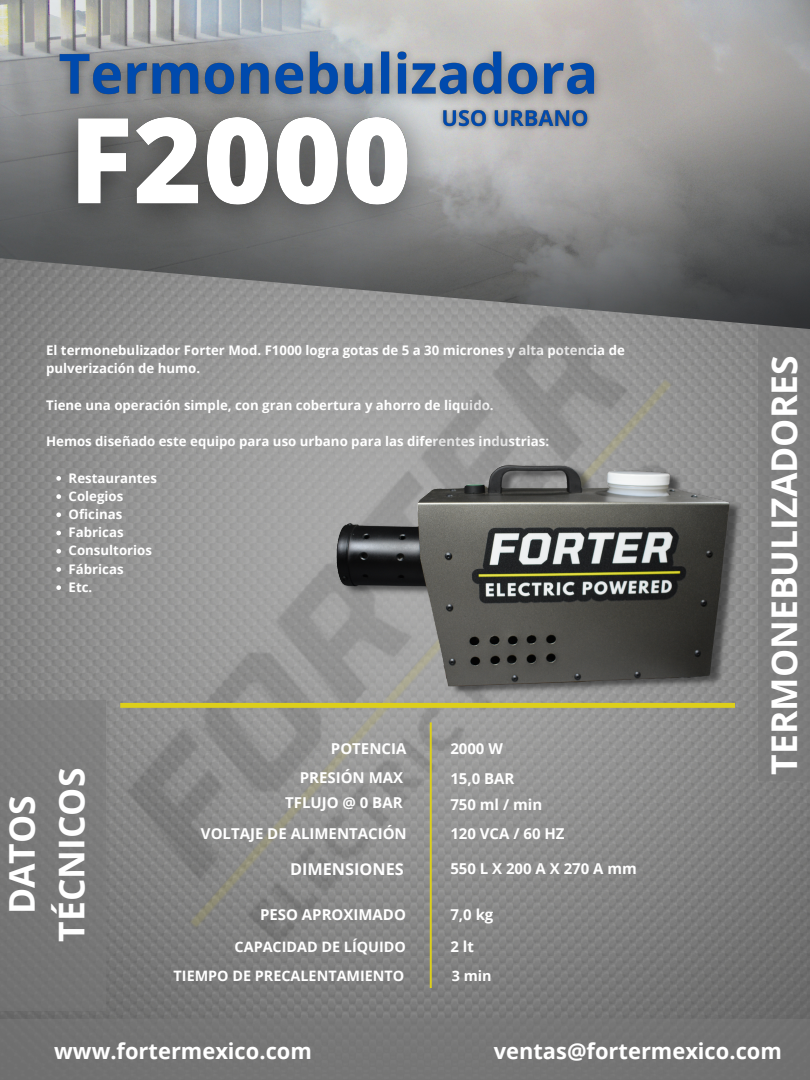
<style>
.page{position:relative;width:810px;height:1080px;background:#fff}
.page>*{position:absolute;margin:0;border:0;box-sizing:border-box;transform-origin:0 0}
.t1{font:700 35.5px/49.6px "Open Sans";color:#fff;text-align:center}
.t2{font:700 21.88px "Open Sans";color:#fff}
.t3{font:700 16.31px "Open Sans";color:#fff}
.t4{font:700 15px/28.9px "Open Sans";color:#fff}
.t5{font:700 14.38px "Open Sans";color:#fff}
.t6{font:700 13.25px/18.2px "Open Sans";color:#fff}
</style>
<div class="page">
<img style="left:0;top:329px;width:810px;height:690px">
<div style="left:758px;top:322px;width:52px;height:458px;background:#797979"></div>
<img style="left:0;top:0;width:810px;height:329px">
<img style="left:39px;top:237px;width:752px;height:782px">
<svg style="left:120px;top:703px;width:615px;height:5px;background:#dacc1e"></svg>
<div style="left:0;top:700px;width:105px;height:311px;background:#797979"></div>
<svg style="left:430px;top:722px;width:2px;height:266px"></svg>
<div style="left:0;top:1019px;width:810px;height:61px;background:#797979"></div>
<img style="left:0;top:31px;width:492px;height:262px">
<img style="left:42px;top:20px;width:572px;height:109px">
<img style="left:435px;top:97px;width:160px;height:44px">
<img style="left:337px;top:462px;width:406px;height:235px">
<p class="t6" style="left:46px;top:341px;width:580px">El termonebulizador Forter Mod. F1000 logra gotas de 5 a 30 micrones y alta potencia de pulverización de humo.</p>
<p class="t6" style="left:46px;top:395px;width:449px">Tiene una operación simple, con gran cobertura y ahorro de liquido.</p>
<p class="t6" style="left:46px;top:432px;width:505px">Hemos diseñado este equipo para uso urbano para las diferentes industrias:</p>
<p class="t6" style="left:69px;top:468px;width:90px">Restaurantes<br>Colegios<br>Oficinas<br>Fabricas<br>Consultorios<br>Fá bricas<br>Etc.</p>
<h1 class="t1" style="left:-4px;top:942px;width:175px;rotate:-90deg">DATOS<br>TÉCNICOS</h1>
<p class="t4" style="left:300px;top:734px;width:108px;text-align:right">POTENCIA<br>PRESIÓN MAX</p>
<p class="t4" style="left:201px;top:787px;width:207px;line-height:30.3px;text-align:right">TFLUJO @ 0 BAR<br>VOLTAJE DE ALIMENTACIÓN</p>
<p class="t3" style="left:290px;top:858px;width:115px">DIMENSIONES</p>
<p class="t4" style="left:260px;top:900px;width:147px">PESO APROXIMADO</p>
<p class="t5" style="left:235px;top:936px;width:173px">CAPACIDAD DE LÍQUIDO</p>
<p class="t5" style="left:174px;top:966px;width:232px">TIEMPO DE PRECALENTAMIENTO</p>
<p class="t4" style="left:450px;top:734px;width:66px;line-height:29.3px">2000 W<br>15,0 BAR</p>
<p class="t4" style="left:450px;top:790px;width:116px">750 ml / min<br>120 VCA / 60 HZ</p>
<p class="t4" style="left:450px;top:854px;width:188px">550 L X 200 A X 270 A mm</p>
<p class="t4" style="left:450px;top:899px;width:45px;line-height:31.2px">7,0 kg<br>2 lt</p>
<p class="t5" style="left:452px;top:966px;width:41px">3 min</p>
<h1 class="t1" style="left:759px;top:775px;width:420px;rotate:-90deg">TERMONEBULIZADORES</h1>
<h2 class="t2" style="left:54px;top:1035px;width:259px">www.fortermexico.com</h2>
<h2 class="t2" style="left:494px;top:1035px;width:290px">ventas@fortermexico.com</h2>
</div>
